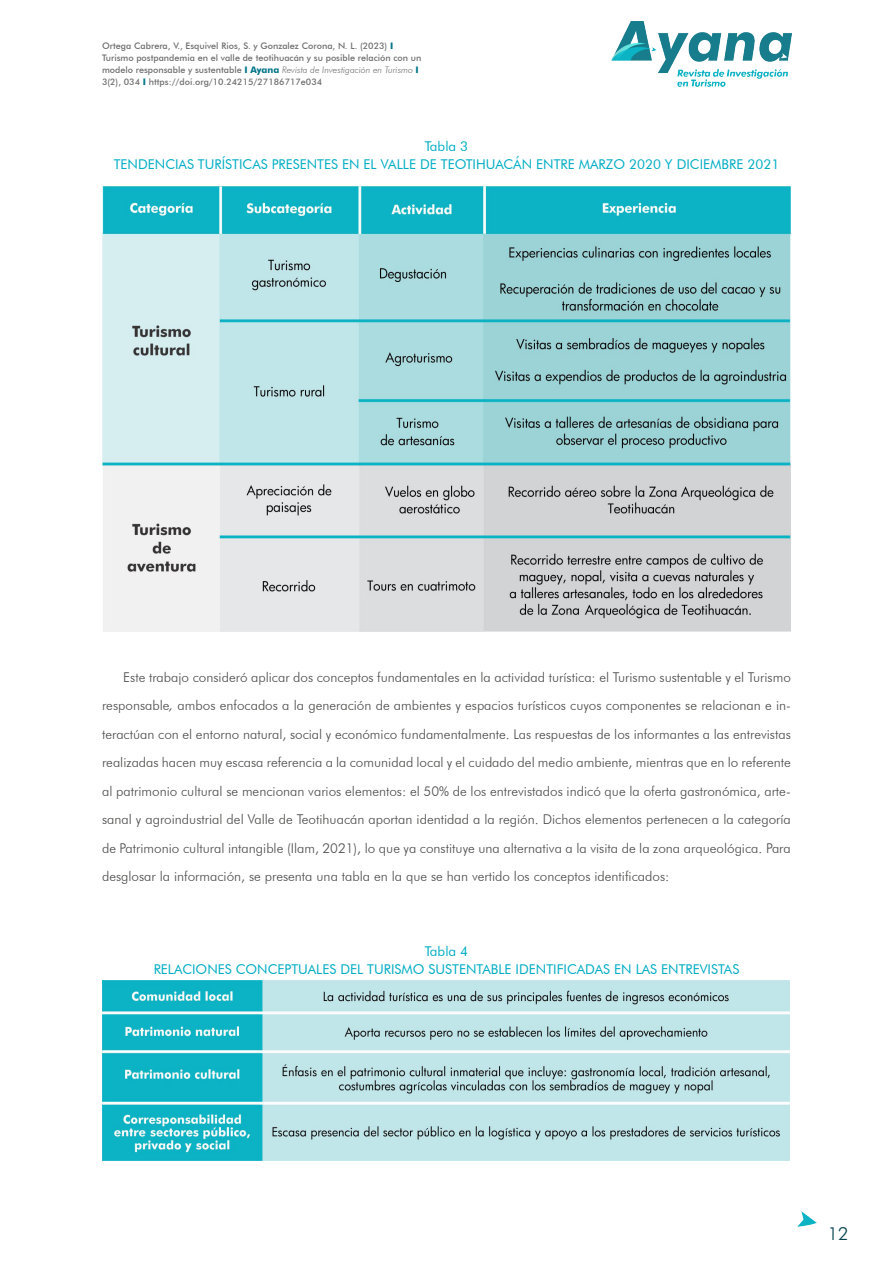
<style>
.page{position:relative;width:893px;height:1263px;background:#fff}
.page>*{position:absolute;margin:0;border:0;box-sizing:border-box;transform-origin:0 0}
.t1{font:300 18px "Futura BT";color:#00414c}
.t2{font:300 13.5px/28.5px "Futura BT";color:#4a4a49;text-align:justify}
.t3{font:13.5px/18px "Futura BT";color:#00adc4;text-align:center}
.t4{font:500 9px/12px "Futura BT";color:#706f6f}
.s1{font-weight:700;color:#007488}
.s2{font-weight:300;font-style:italic}
.s3{font-style:italic}
</style>
<div class="page">
<img style="left:611px;top:22px;width:180px;height:64px">
<img style="left:798px;top:1212px;width:19px;height:14px">
<img style="left:102px;top:186px;width:688px;height:445px">
<img style="left:102px;top:981px;width:687px;height:179px">
<p class="t4" style="left:102px;top:40px;width:321px">Ortega Cabrera, V., Esquivel Rios, S. y Gonzalez Corona, N. L. (2023) <span class="s1">I </span>Turismo postpandemia en el valle de teotihuacán y su posible relación con un modelo responsable y sustentable <span class="s1">I Ayana</span> <span class="s2">Revista de Investigación en Turismo</span> <span class="s1">I </span>3(2), 034 <span class="s1">I</span> https://doi.org/10.24215/27186717e034</p>
<p class="t3" style="left:114px;top:137px;width:667px">Tabla 3<br>TENDENCIAS TURÍSTICAS PRESENTES EN EL VALLE DE TEOTIHUACÁN ENTRE MARZO 2020 Y DICIEMBRE 2021</p>
<p class="t2" style="left:102px;top:662px;width:690px;text-indent:21px">Este trabajo consideró aplicar dos conceptos fundamentales en la actividad turística: el Turismo sustentable y el Turismo responsable<span class="s3">,</span> ambos enfocados a la generación de ambientes y espacios turísticos cuyos componentes se relacionan e in&shy;teractúan con el entorno natural, social y económico fundamentalmente. Las respuestas de los informantes a las entrevistas realizadas hacen muy escasa referencia a la comunidad local y el cuidado del medio ambiente, mientras que en lo referente al patrimonio cultural se mencionan varios elementos: el 50% de los entrevistados indicó que la oferta gastronómica, arte&shy;sanal y agroindustrial del Valle de Teotihuacán aportan identidad a la región. Dichos elementos pertenecen a la categoría de Patrimonio cultural intangible (Ilam, 2021), lo que ya constituye una alternativa a la visita de la zona arqueológica. Para desglosar la información, se presenta una tabla en la que se han vertido los conceptos identificados:</p>
<p class="t3" style="left:154px;top:942px;width:587px">Tabla 4<br>RELACIONES CONCEPTUALES DEL TURISMO SUSTENTABLE IDENTIFICADAS EN LAS ENTREVISTAS</p>
<h1 class="t1" style="left:828px;top:1222px;width:22px">12</h1>
</div>
